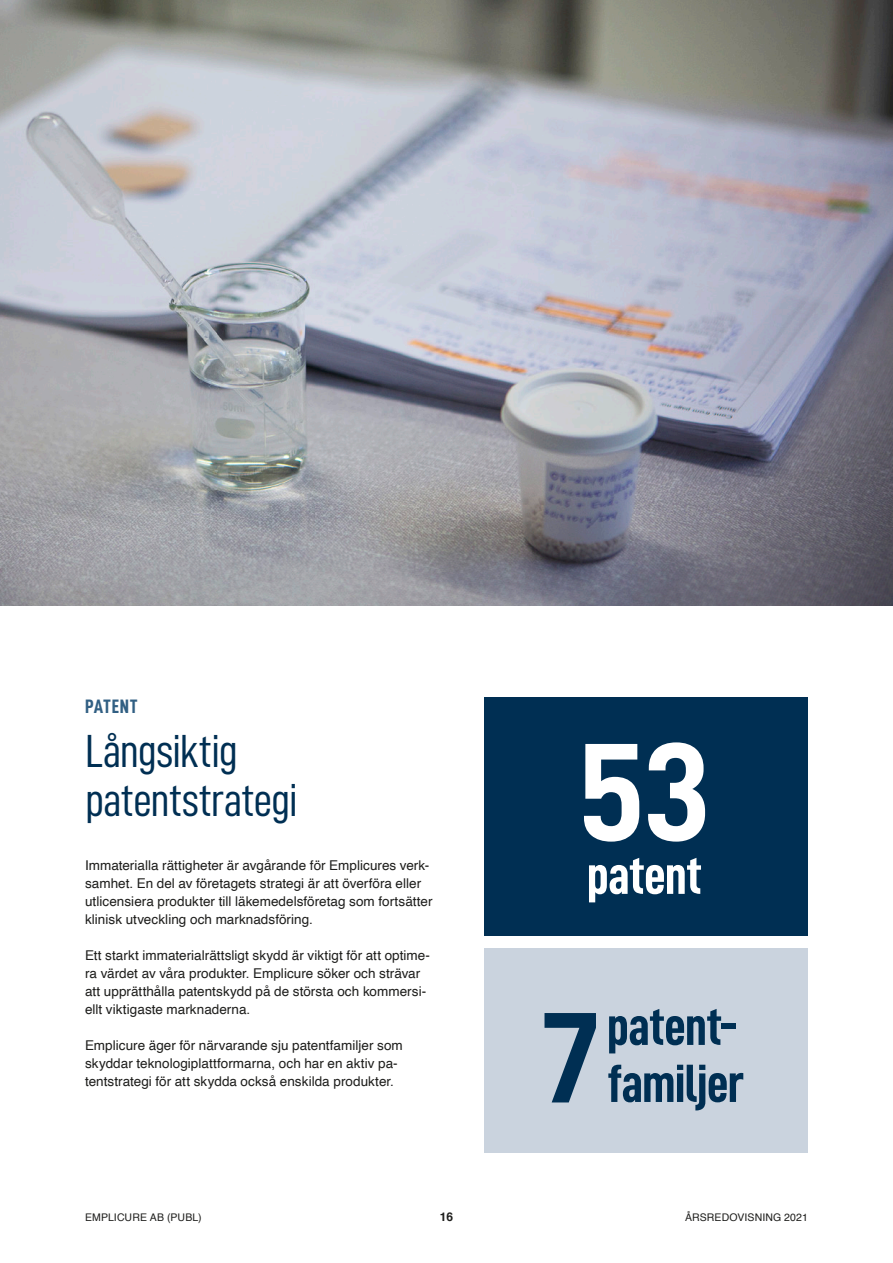
<style>
.page{position:relative;width:893px;height:1263px;background:#fff}
.page>*{position:absolute;margin:0;border:0;box-sizing:border-box;transform-origin:0 0}
.t1{font:54px/57px "D DIN Condensed Bold";letter-spacing:-.02em;color:#002f53}
.t2{font:54px "D DIN Condensed Bold";letter-spacing:-.02em;color:#fff}
.t3{font:46.5px/49.5px "D DIN Condensed";letter-spacing:-.025em;color:#002f53}
.t4{font:19.5px "D DIN Condensed Bold";letter-spacing:.045em;color:#315f83}
.t5{font:13.5px/18px "Helvetica";color:#1d1d1b}
.t6{font:700 12px "Helvetica";color:#1d1d1b}
.t7{font:10.5px "Helvetica";letter-spacing:.01em;color:#1d1d1b}
</style>
<div class="page">
<div style="left:485px;top:697px;width:323px;height:238px;background:#002f53"></div>
<div style="left:485px;top:948px;width:323px;height:204px;background:#cad3de"></div>
<img style="left:0;top:0;width:893px;height:606px">
<svg style="left:544px;top:1013px;width:52px;height:89px"></svg>
<svg style="left:584px;top:742px;width:121px;height:100px"></svg>
<h3 class="t4" style="left:85px;top:695px;width:54px">PATENT</h3>
<h2 class="t3" style="left:85px;top:725px;width:215px">Långsiktig patentstrategi</h2>
<p class="t5" style="left:85px;top:856px;width:349px">Immaterialla rättigheter är avgårande för Emplicures verk&shy;samhet. En del av företagets strategi är att överföra eller utlicensiera produkter till läkemedelsföretag som fortsätter klinisk utveckling och marknadsföring.</p>
<p class="t5" style="left:85px;top:946px;width:347px">Ett starkt immaterialrättsligt skydd är viktigt för att optime&shy;ra värdet av våra produkter. Emplicure söker och strävar att upprätthålla patentskydd på de största och kommersi&shy;ellt viktigaste marknaderna.</p>
<p class="t5" style="left:85px;top:1036px;width:319px">Emplicure äger för närvarande sju patentfamiljer som skyddar teknologiplattformarna, och har en aktiv pa&shy;tentstrategi för att skydda också enskilda produkter.</p>
<h1 class="t2" style="left:587px;top:845px;width:117px">patent</h1>
<h1 class="t1" style="left:607px;top:997px;width:139px">patent&shy;familjer</h1>
<p class="t7" style="left:85px;top:1209px;width:118px">EMPLICURE AB (PUBL)</p>
<p class="t6" style="left:440px;top:1207px;width:15px">16</p>
<p class="t7" style="left:685px;top:1209px;width:124px">ÅRSREDOVISNING 2021</p>
</div>
